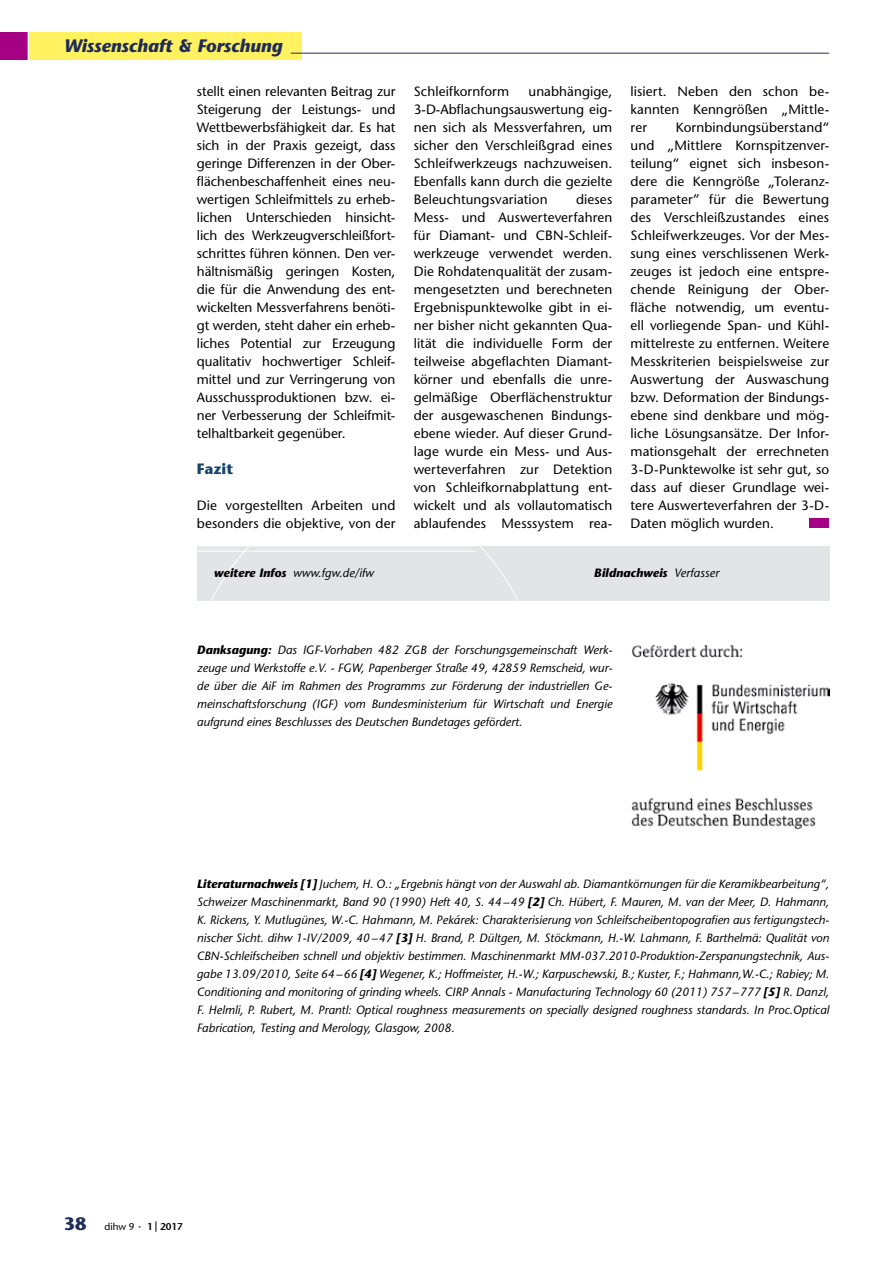
<style>
.page{position:relative;width:893px;height:1263px;background:#fff}
.page>*{position:absolute;margin:0;border:0;box-sizing:border-box;transform-origin:0 0}
.t1{font:italic 700 18px "Stone Sans";color:#202c58}
.t2{font:700 15px "Stone Sans";letter-spacing:.005em;color:#17436d}
.t3{font:13.5px/18px "Stone Sans";letter-spacing:.005em;color:#000;text-align:justify}
.t4{font:italic 12px/18px "Stone Sans";color:#000;text-align:justify}
.t5{font:italic 700 12px "Stone Sans";color:#000}
.t6{font:9.9px "Stone Sans";color:#000}
.s1{font-weight:700}
.s2{font-weight:400}
.s3{font-weight:700;font-size:18px;color:#202c58}
.s4{font-size:12px}
.s5{font-weight:600}
</style>
<div class="page">
<div style="left:0;top:32px;width:301px;height:28px;background:#fff15f"></div>
<hr style="left:291px;top:53px;width:538px;height:1px;background:#202c58">
<div style="left:0;top:32px;width:28px;height:28px;background:#a60084"></div>
<hr style="left:28px;top:16px;width:1px;height:57px;background:#fff">
<div style="left:809px;top:518px;width:20px;height:10px;background:#a60084"></div>
<div style="left:197px;top:546px;width:632px;height:54px;background:#e3e4e6"></div>
<svg style="left:197px;top:546px;width:321px;height:54px"></svg>
<img style="left:631px;top:645px;width:198px;height:184px">
<p class="t1" style="left:64px;top:34px;width:220px">Wissenschaft &amp; Forschung</p>
<p class="t3" style="left:197px;top:82px;width:200px">stellt einen relevanten Beitrag zur Steigerung der Leistungs- und Wettbewerbsfähigkeit dar. Es hat sich in der Praxis gezeigt, dass geringe Differenzen in der Ober&shy;flächenbeschaffenheit eines neu&shy;wertigen Schleifmittels zu erheb&shy;lichen Unterschieden hinsicht&shy;lich des Werkzeugverschleißfort&shy;schrittes führen können. Den ver&shy;hältnismäßig geringen Kosten, die für die Anwendung des ent&shy;wickelten Messverfahrens benöti&shy;gt werden, steht daher ein erheb&shy;liches Potential zur Erzeugung qualitativ hochwertiger Schleif&shy;mittel und zur Verringerung von Ausschussproduktionen bzw. ei&shy;ner Verbesserung der Schleifmit&shy;telhaltbarkeit gegenüber.</p>
<p class="t2" style="left:197px;top:459px;width:38px">Fazit</p>
<p class="t3" style="left:197px;top:496px;width:200px">Die vorgestellten Arbeiten und besonders die objektive, von der</p>
<p class="t3" style="left:414px;top:82px;width:200px;text-indent:115px">unabhängige, 3-D-Abflachungsauswertung eig&shy;nen sich als Messverfahren, um sicher den Verschleißgrad eines Schleifwerkzeugs nachzuweisen.<br>Ebenfalls kann durch die gezielte Beleuchtungsvariation</p>
<p class="t3" style="left:414px;top:82px;width:97px">Schleifkornform</p>
<p class="t3" style="left:414px;top:190px;width:200px;text-indent:162px">dieses Mess- und Auswerteverfahren für Diamant- und CBN-Schleif&shy;werkzeuge verwendet werden.<br>Die Rohdatenqualität der zusam&shy;mengesetzten und berechneten Ergebnispunktewolke gibt in ei&shy;ner bisher nicht gekannten Qua&shy;lität die individuelle Form der teilweise abgeflachten Diamant&shy;körner und ebenfalls die unre&shy;gelmäßige Oberflächenstruktur der ausgewaschenen Bindungs&shy;ebene wieder. Auf dieser Grund&shy;lage wurde ein Mess- und Aus&shy;werteverfahren zur Detektion von Schleifkornabplattung ent&shy;wickelt und als vollautomatisch ablaufendes Messsystem rea-</p>
<p class="t3" style="left:631px;top:82px;width:200px">lisiert. Neben den schon be&shy;kannten Kenngrößen „Mittle&shy;rer</p>
<p class="t3" style="left:631px;top:118px;width:200px;text-indent:45px">Kornbindungsüberstand“ und „Mittlere Kornspitzenver&shy;teilung“ eignet sich insbeson&shy;dere die Kenngröße „Toleranz&shy;parameter” für die Bewertung des Verschleißzustandes eines Schleifwerkzeuges. Vor der Mes&shy;sung eines verschlissenen Werk&shy;zeuges ist jedoch eine entspre&shy;chende Reinigung der Ober&shy;fläche notwendig, um eventu&shy;ell vorliegende Span- und Kühl&shy;mittelreste zu entfernen. Weitere Messkriterien beispielsweise zur Auswertung der Auswaschung bzw. Deformation der Bindungs&shy;ebene sind denkbare und mög&shy;liche Lösungsansätze. Der Infor&shy;mationsgehalt der errechneten 3-D-Punktewolke ist sehr gut, so dass auf dieser Grundlage wei&shy;tere Auswerteverfahren der 3-D-Daten möglich wurden.</p>
<p class="t4" style="left:214px;top:563px;width:162px"><span class="s1">weitere Infos</span> www.fgw.de/ifw</p>
<p class="t5" style="left:594px;top:565px;width:127px">Bildnachweis <span class="s2">Verfasser</span></p>
<p class="t4" style="left:197px;top:641px;width:417px"><span class="s1">Danksagung:</span> Das IGF-Vorhaben 482 ZGB der Forschungsgemeinschaft Werk&shy;zeuge und Werkstoffe e.V. ‑ FGW, Papenberger Straße 49, 42859 Remscheid, wur&shy;de über die AiF im Rahmen des Programms zur Förderung der industriellen Ge&shy;meinschaftsforschung (IGF) vom Bundesministerium für Wirtschaft und Energie aufgrund eines Beschlusses des Deutschen Bundetages gefördert.</p>
<p class="t4" style="left:197px;top:875px;width:634px"><span class="s1">Literaturnachweis [1]</span> Juchem, H. O.: „Ergebnis hängt von der Auswahl ab. Diamantkörnungen für die Keramikbearbeitung“, Schweizer Maschinenmarkt, Band 90 (1990) Heft 40, S. 44–49 <span class="s1">[2]</span> Ch. Hübert, F. Mauren, M. van der Meer, D. Hahmann, K. Rickens, Y. Mutlugünes, W.-C. Hahmann, M. Pekárek: Charakterisierung von Schleifscheibentopografien aus fertigungstech&shy;nischer Sicht. dihw 1-IV/2009, 40–47 <span class="s1">[3]</span> H. Brand, P. Dültgen, M. Stöckmann, H.-W. Lahmann, F. Barthelmä: Qualität von CBN-Schleifscheiben schnell und objektiv bestimmen. Maschinenmarkt MM-037.2010-Produktion-Zerspanungstechnik, Aus&shy;gabe 13.09/2010, Seite 64–66 <span class="s1">[4]</span> Wegener, K.; Hoffmeister, H.-W.; Karpuschewski, B.; Kuster, F.; Hahmann,W.-C.; Rabiey; M.<br>Conditioning and monitoring of grinding wheels. CIRP Annals - Manufacturing Technology 60 (2011) 757–777 <span class="s1">[5]</span> R. Danzl, F. Helmli, P. Rubert, M. Prantl: Optical roughness measurements on specially designed roughness standards. In Proc.Optical Fabrication, Testing and Merology, Glasgow, 2008.</p>
<p class="t6" style="left:64px;top:1221px;width:121px"><span class="s3">38</span> dihw 9 <span class="s4">·</span> <span class="s5">1 2017</span></p>
</div>
